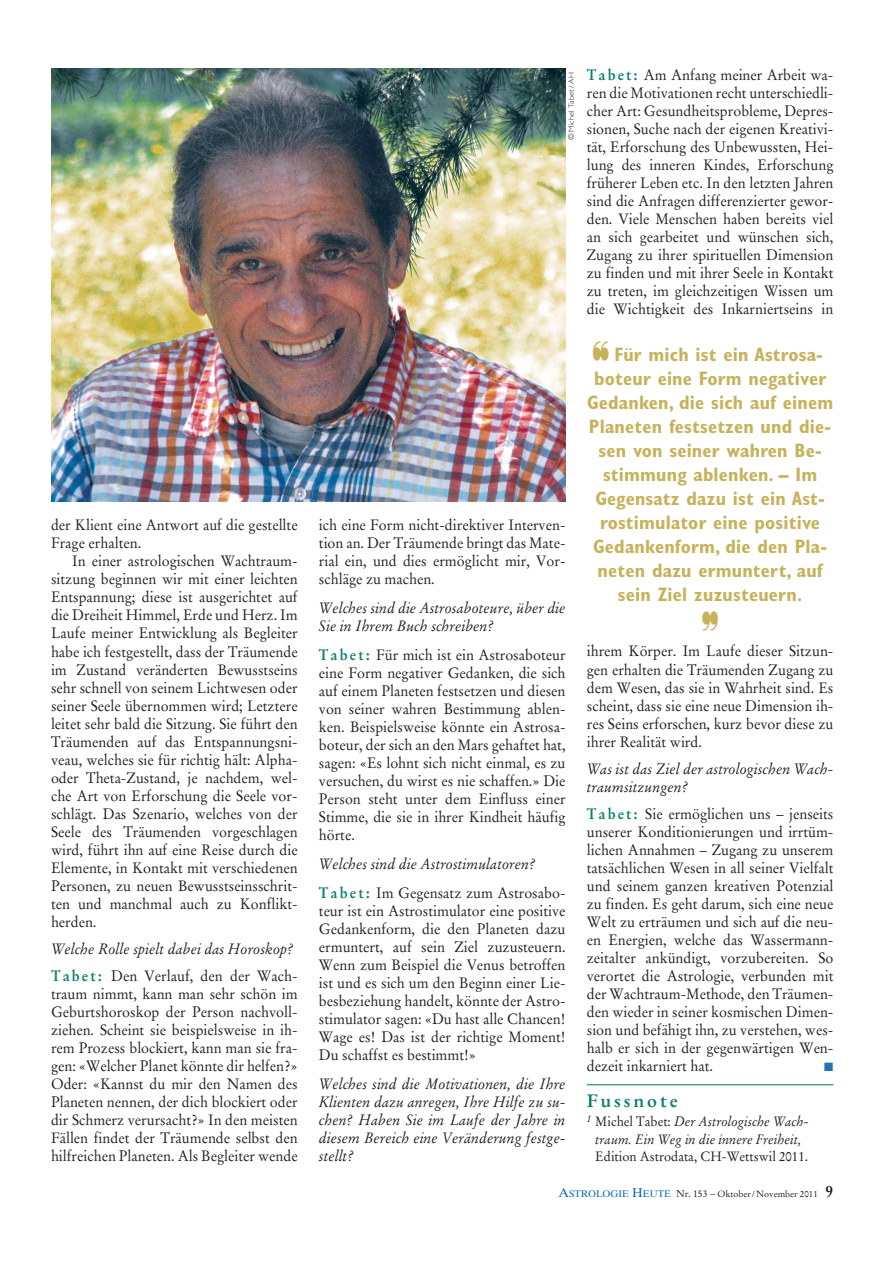
<style>
.page{position:relative;width:893px;height:1263px;background:#fff}
.page>*{position:absolute;margin:0;border:0;box-sizing:border-box;transform-origin:0 0}
.t1{font:700 condensed 19.5px "Gill Sans";letter-spacing:.01em;color:#c7b25c}
.t2{font:700 18px "Stempel Garamond LT";letter-spacing:.15em;color:#0d7f6c}
.t3{font:15px/18px "Stempel Garamond LT";color:#231f20;text-align:justify;scale:.95 1}
.t4{font:italic 15px/18px "Stempel Garamond LT";color:#231f20;scale:.95 1}
.t5{font:italic 13.5px/17.2px "Stempel Garamond LT";color:#231f20;text-align:center;scale:.95 1}
.t6{font:13.5px "Stempel Garamond LT";color:#231f20;scale:.95 1}
.t7{font:12px "Zapf Dingbats ITC";color:#2275b5}
.t8{font:9px "Stempel Garamond LT";color:#231f20}
.t9{font:300 7.5px "Gill Sans";color:#231f20;scale:1.1 1}
.s1{font-weight:700;font-style:normal;color:#0d7f6c}
.s2{font-style:normal}
.s3{font-weight:700;color:#0d7f6c}
.s4{font-family:"Times Ten";font-size:12.75px;color:#0067b3}
.s5{font-family:"Times Ten";font-size:9.6px;color:#0067b3}
.s6{font-size:9.75px}
.s7{font-weight:700;font-size:16.5px}
</style>
<div class="page">
<hr style="left:587px;top:1084px;width:246px;height:1px;background:#0d7f6c">
<img style="left:51px;top:68px;width:515px;height:434px">
<p class="t3" style="left:51px;top:517px;width:261px">der Klient eine Antwort auf die gestellte<br>Frage erhalten.</p>
<p class="t3" style="left:51px;top:553px;width:261px;text-indent:21px">In einer astrologischen Wachtraum&shy;sitzung beginnen wir mit einer leichten Entspannung; diese ist ausgerichtet auf die Dreiheit Himmel, Erde und Herz. Im Laufe meiner Entwicklung als Begleiter habe ich festgestellt, dass der Träumende im Zustand veränderten Bewusstseins sehr schnell von seinem Lichtwesen oder seiner Seele übernommen wird; Letztere leitet sehr bald die Sitzung. Sie führt den Träumenden auf das Entspannungsni&shy;veau, welches sie für richtig hält: Alpha&shy;oder Theta-Zustand, je nachdem, wel&shy;che Art von Erforschung die Seele vor&shy;schlägt. Das Szenario, welches von der Seele des Träumenden vorgeschlagen wird, führt ihn auf eine Reise durch die Elemente, in Kontakt mit verschiedenen Personen, zu neuen Bewusstseinsschrit&shy;ten und manchmal auch zu Konflikt&shy;herden.</p>
<p class="t4" style="left:51px;top:936px;width:261px;line-height:27px">Welche Rolle spielt dabei das Horoskop?<br><span class="s1">Tabet:</span> <span class="s2">Den Verlauf, den der Wach-</span></p>
<p class="t3" style="left:51px;top:985px;width:261px">traum nimmt, kann man sehr schön im Geburtshoroskop der Person nachvoll&shy;ziehen. Scheint sie beispielsweise in ih&shy;rem Prozess blockiert, kann man sie fra&shy;gen: «Welcher Planet könnte dir helfen?» Oder: «Kannst du mir den Namen des Planeten nennen, der dich blockiert oder dir Schmerz verursacht?» In den meisten Fällen findet der Träumende selbst den hilfreichen Planeten. Als Begleiter wende</p>
<p class="t9" style="left:569px;top:140px;width:63px;rotate:-90deg">© Michel Tabet / AH</p>
<p class="t3" style="left:587px;top:67px;width:261px"><span class="s3">Tabet:</span> Am Anfang meiner Arbeit wa&shy;ren die Motivationen recht unterschiedli&shy;cher Art: Gesundheitsprobleme, Depres&shy;sionen, Suche nach der eigenen Kreativi&shy;tät, Erforschung des Unbewussten, Hei&shy;lung des inneren Kindes, Erforschung früherer Leben etc. In den letzten Jahren sind die Anfragen differenzierter gewor&shy;den. Viele Menschen haben bereits viel an sich gearbeitet und wünschen sich, Zugang zu ihrer spirituellen Dimension zu finden und mit ihrer Seele in Kontakt zu treten, im gleichzeitigen Wissen um die Wichtigkeit des Inkarniertseins in</p>
<h1 class="t1" style="left:614px;top:348px;width:210px">Für mich ist ein Astrosa-</h1>
<h1 class="t1" style="left:594px;top:372px;width:234px">boteur eine Form negativer</h1>
<h1 class="t1" style="left:587px;top:396px;width:248px">Gedanken, die sich auf einem</h1>
<h1 class="t1" style="left:589px;top:420px;width:244px">Planeten festsetzen und die-</h1>
<h1 class="t1" style="left:599px;top:444px;width:225px">sen von seiner wahren Be-</h1>
<h1 class="t1" style="left:603px;top:468px;width:216px">stimmung ablenken. – Im</h1>
<h1 class="t1" style="left:595px;top:492px;width:231px">Gegensatz dazu ist ein Ast-</h1>
<h1 class="t1" style="left:600px;top:516px;width:221px">rostimulator eine positive</h1>
<h1 class="t1" style="left:593px;top:540px;width:235px">Gedankenform, die den Pla-</h1>
<h1 class="t1" style="left:598px;top:564px;width:227px">neten dazu ermuntert, auf</h1>
<h1 class="t1" style="left:618px;top:588px;width:186px">sein Ziel zuzusteuern.</h1>
<p class="t3" style="left:319px;top:517px;width:261px">ich eine Form nicht-direktiver Interven&shy;tion an. Der Träumende bringt das Mate&shy;rial ein, und dies ermöglicht mir, Vor&shy;schläge zu machen.</p>
<p class="t4" style="left:319px;top:600px;width:261px">Welches sind die Astrosaboteure, über die<br>Sie in Ihrem Buch schreiben?</p>
<p class="t3" style="left:319px;top:647px;width:261px"><span class="s3">Tabet:</span> Für mich ist ein Astrosaboteur eine Form negativer Gedanken, die sich auf einem Planeten festsetzen und diesen von seiner wahren Bestimmung ablen&shy;ken. Beispielsweise könnte ein Astrosa&shy;boteur, der sich an den Mars gehaftet hat, sagen: «Es lohnt sich nicht einmal, es zu versuchen, du wirst es nie schaffen.» Die Person steht unter dem Einfluss einer Stimme, die sie in ihrer Kindheit häufig hörte.</p>
<p class="t4" style="left:319px;top:850px;width:261px;line-height:28.8px">Welches sind die Astrostimulatoren?<br><span class="s1">Tabet:</span> <span class="s2">Im Gegensatz zum Astrosabo-</span></p>
<p class="t3" style="left:319px;top:902px;width:261px">teur ist ein Astrostimulator eine positive Gedankenform, die den Planeten dazu ermuntert, auf sein Ziel zuzusteuern.<br>Wenn zum Beispiel die Venus betroffen ist und es sich um den Beginn einer Lie&shy;besbeziehung handelt, könnte der Astro&shy;stimulator sagen: «Du hast alle Chancen!<br>Wage es! Das ist der richtige Moment!<br>Du schaffst es bestimmt!»</p>
<p class="t4" style="left:319px;top:1075px;width:261px;text-align:justify">Welches sind die Motivationen, die Ihre Klienten dazu anregen, Ihre Hilfe zu su&shy;chen? Haben Sie im Laufe der Jahre in diesem Bereich eine Veränderung festge&shy;stellt?</p>
<p class="t3" style="left:587px;top:643px;width:261px">ihrem Körper. Im Laufe dieser Sitzun&shy;gen erhalten die Träumenden Zugang zu dem Wesen, das sie in Wahrheit sind. Es scheint, dass sie eine neue Dimension ih&shy;res Seins erforschen, kurz bevor diese zu ihrer Realität wird.</p>
<p class="t4" style="left:587px;top:760px;width:261px">Was ist das Ziel der astrologischen Wach&shy;traumsitzungen?</p>
<p class="t3" style="left:587px;top:805px;width:261px"><span class="s3">Tabet:</span> Sie ermöglichen uns – jenseits unserer Konditionierungen und irrtüm&shy;lichen Annahmen – Zugang zu unserem tatsächlichen Wesen in all seiner Vielfalt und seinem ganzen kreativen Potenzial zu finden. Es geht darum, sich eine neue Welt zu erträumen und sich auf die neu&shy;en Energien, welche das Wassermann&shy;zeitalter ankündigt, vorzubereiten. So verortet die Astrologie, verbunden mit der Wachtraum-Methode, den Träumen&shy;den wieder in seiner kosmischen Dimen&shy;sion und befähigt ihn, zu verstehen, wes&shy;halb er sich in der gegenwärtigen Wen&shy;dezeit inkarniert hat.</p>
<p class="t7" style="left:824px;top:1062px;width:11px">■</p>
<p class="t2" style="left:587px;top:1092px;width:92px">Fussnote</p>
<p class="t5" style="left:587px;top:1113px;width:235px"><sup>1</sup> <span class="s2">Michel Tabet:</span> Der Astrologische Wach&shy;traum. Ein Weg in die innere Freiheit,</p>
<p class="t6" style="left:595px;top:1149px;width:225px">Edition Astrodata, CH-Wettswil 2011.</p>
<p class="t8" style="left:558px;top:1189px;width:277px"><span class="s4">A</span><span class="s5">STROLOGIE</span> <span class="s4">H</span><span class="s5">EUTE</span> <span class="s6">Nr. 153 –</span> Oktober/November 2011 <span class="s7">9</span></p>
</div>
